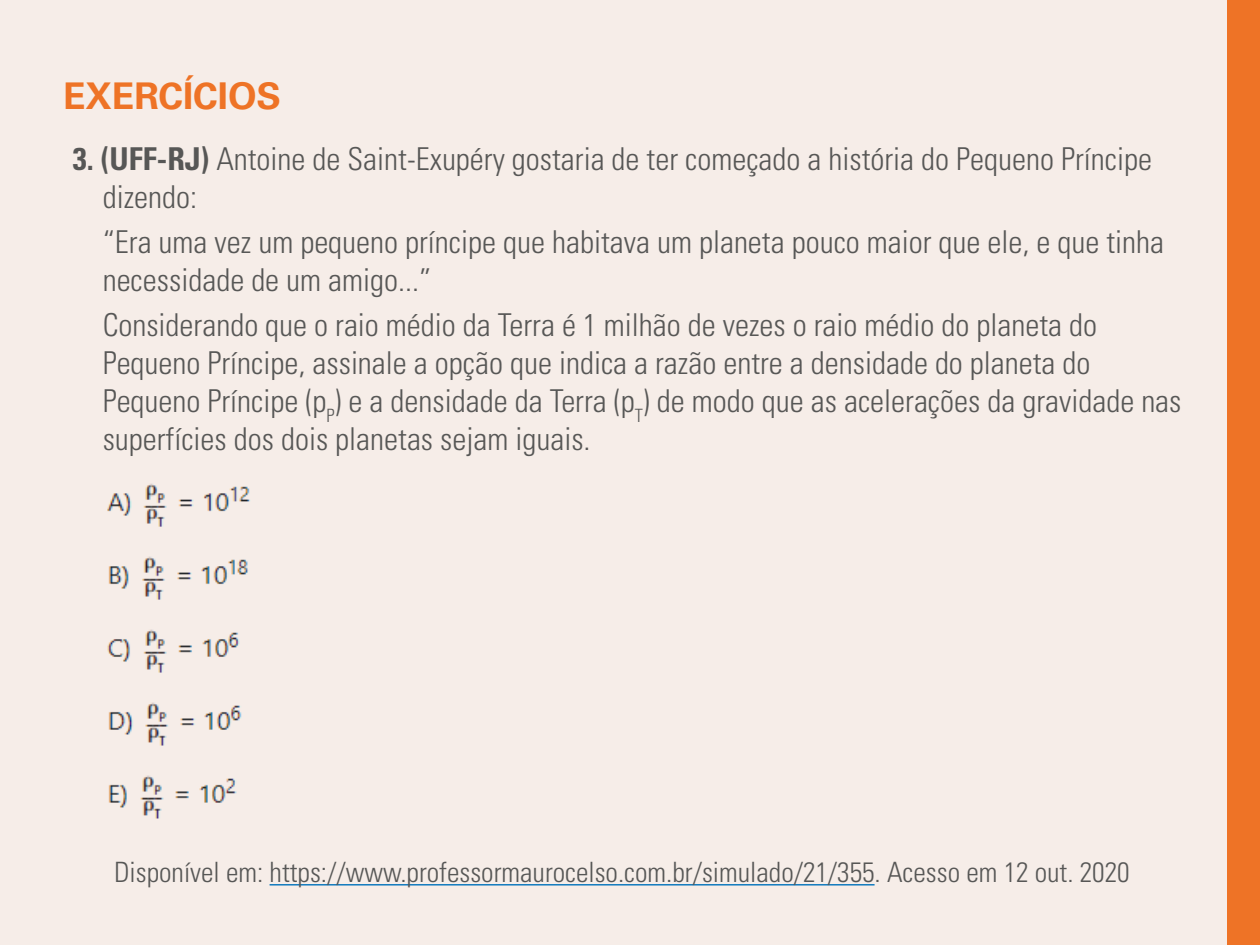
<style>
.page{position:relative;width:1260px;height:945px;background:#f6ede8}
.page>*{position:absolute;margin:0;border:0;box-sizing:border-box;transform-origin:0 0}
.t1{font:700 36.75px "Univers LT Std";color:#ee7326}
.t2{font:300 condensed 31.5px/37.8px "Univers LT Std";color:#575756}
.t3{font:300 condensed 28px "Univers LT Std";color:#575756}
.s1{font-weight:700}
</style>
<div class="page">
<div style="left:1227px;top:0;width:33px;height:945px;background:#ee7326"></div>
<img style="left:107px;top:484px;width:144px;height:335px">
<hr style="left:270px;top:884px;width:605px;height:1px;background:#0072bb">
<p class="t1" style="left:63px;top:75px;width:220px">EXERCÍCIOS</p>
<p class="t2" style="left:103px;top:140px;width:1051px;text-indent:-30px"><span class="s1">3. (UFF-RJ)</span> Antoine de Saint-Exupéry gostaria de ter começado a história do Pequeno Príncipe dizendo:</p>
<p class="t2" style="left:103px;top:223px;width:1063px">“Era uma vez um pequeno príncipe que habitava um planeta pouco maior que ele, e que tinha necessidade de um amigo...”</p>
<p class="t2" style="left:103px;top:306px;width:1080px">Considerando que o raio médio da Terra é 1 milhão de vezes o raio médio do planeta do Pequeno Príncipe, assinale a opção que indica a razão entre a densidade do planeta do Pequeno Príncipe (p<sub>P</sub>) e a densidade da Terra (p<sub>T</sub>) de modo que as acelerações da gravidade nas superfícies dos dois planetas sejam iguais.</p>
<p class="t3" style="left:114px;top:855px;width:1017px">Disponível em: https://www.professormaurocelso.com.br/simulado/21/355. Acesso em 12 out. 2020</p>
</div>
